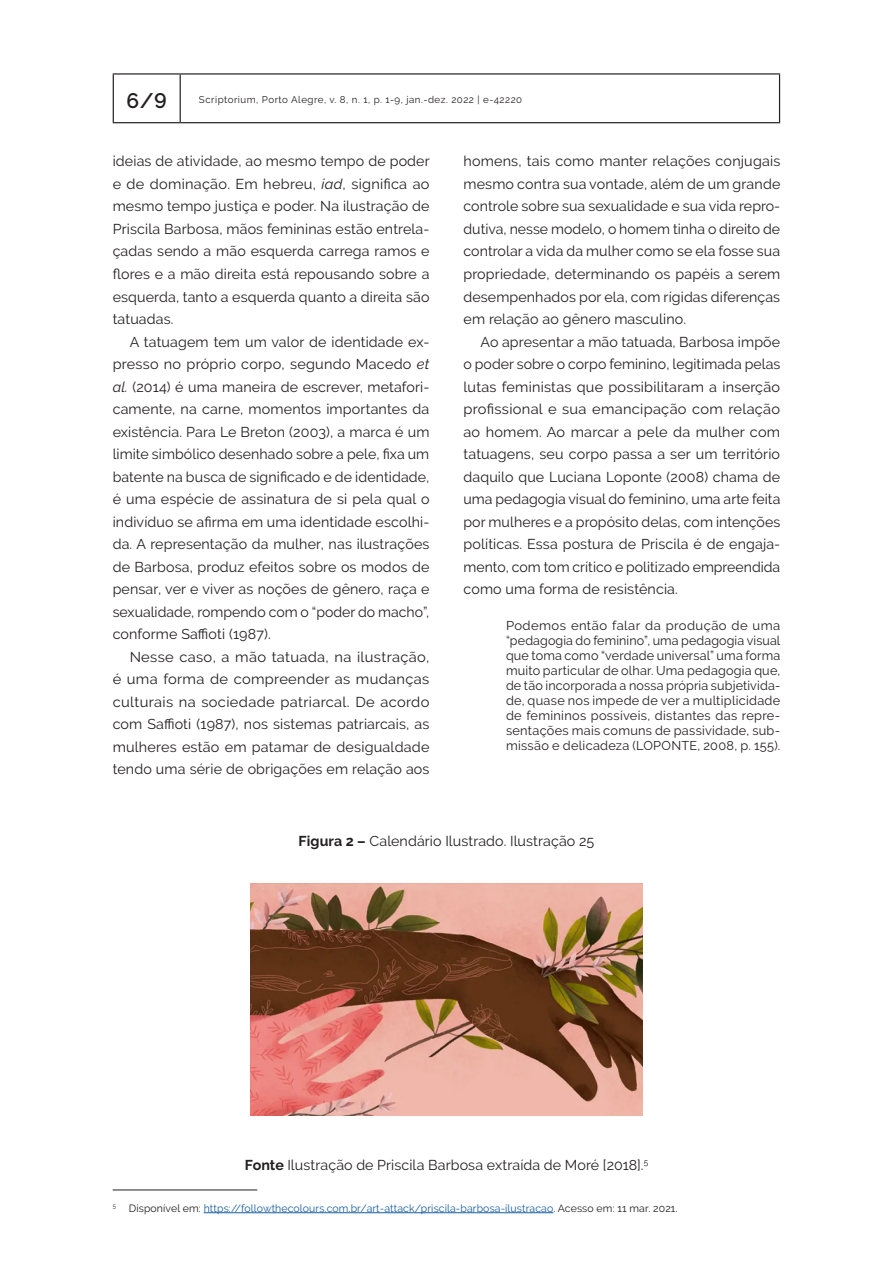
<style>
.page{position:relative;width:893px;height:1263px;background:#fff}
.page>*{position:absolute;margin:0;border:0;box-sizing:border-box;transform-origin:0 0}
.t1{font:600 21px "Raleway";color:#231f20}
.Miolo{font:14.25px/22.5px "Raleway";letter-spacing:.01em;color:#231f20;text-align:justify}
.Imagem_figura_transp{font:14.25px "Raleway";letter-spacing:.005em;color:#231f20}
.Citacao{font:12.75px/15px "Raleway";letter-spacing:.02em;color:#231f20;text-align:justify}
.Nota_rodape{font:10.5px "Raleway";letter-spacing:.01em;color:#175d9e}
.t2{font:9.75px "Raleway";letter-spacing:.05em;color:#231f20}
.s1{font-style:italic}
.s2{font-weight:700}
.s3{color:#231f20}
</style>
<div class="page">
<hr style="left:180px;top:75px;width:1px;height:47px;background:#231f20">
<hr style="left:113px;top:73px;width:67px;height:2px;background:#231f20">
<hr style="left:113px;top:75px;width:1px;height:47px;background:#231f20">
<hr style="left:180px;top:73px;width:600px;height:2px;background:#231f20">
<hr style="left:779px;top:75px;width:1px;height:47px;background:#231f20">
<hr style="left:113px;top:122px;width:67px;height:1px;background:#231f20">
<hr style="left:180px;top:122px;width:600px;height:1px;background:#231f20">
<hr style="left:113px;top:1190px;width:144px;height:1px;background:#231f20">
<hr style="left:204px;top:1212px;width:349px;height:1px;background:#175d9e">
<img style="left:250px;top:883px;width:393px;height:232px">
<h1 class="t1" style="left:126px;top:89px;width:42px">6/9</h1>
<p class="t2" style="left:199px;top:94px;width:325px">Scriptorium, Porto Alegre, v. 8, n. 1, p. 1-9, jan.-dez. 2022 | e-42220</p>
<p class="Miolo" style="left:113px;top:150px;width:319px">ideias de atividade, ao mesmo tempo de poder e de dominação. Em hebreu, <span class="s1">iad</span>, significa ao mesmo tempo justiça e poder. Na ilustração de Priscila Barbosa, mãos femininas estão entrela&shy;çadas sendo a mão esquerda carrega ramos e flores e a mão direita está repousando sobre a esquerda, tanto a esquerda quanto a direita são tatuadas.</p>
<p class="Miolo" style="left:113px;top:330px;width:318px;text-indent:17px">A tatuagem tem um valor de identidade ex&shy;presso no próprio corpo, segundo Macedo <span class="s1">et al.</span> (2014) é uma maneira de escrever, metafori&shy;camente, na carne, momentos importantes da existência. Para Le Breton (2003), a marca é um limite simbólico desenhado sobre a pele, fixa um batente na busca de significado e de identidade, é uma espécie de assinatura de si pela qual o indivíduo se afirma em uma identidade escolhi&shy;da. A representação da mulher, nas ilustrações de Barbosa, produz efeitos sobre os modos de pensar, ver e viver as noções de gênero, raça e sexualidade, rompendo com o “poder do macho”, conforme Saffioti (1987).</p>
<p class="Miolo" style="left:113px;top:645px;width:318px;text-indent:17px">Nesse caso, a mão tatuada, na ilustração, é uma forma de compreender as mudanças culturais na sociedade patriarcal. De acordo com Saffioti (1987), nos sistemas patriarcais, as mulheres estão em patamar de desigualdade tendo uma série de obrigações em relação aos</p>
<p class="Miolo" style="left:463px;top:150px;width:318px">homens, tais como manter relações conjugais mesmo contra sua vontade, além de um grande controle sobre sua sexualidade e sua vida repro&shy;dutiva, nesse modelo, o homem tinha o direito de controlar a vida da mulher como se ela fosse sua propriedade, determinando os papéis a serem desempenhados por ela, com rígidas diferenças em relação ao gênero masculino.</p>
<p class="Miolo" style="left:463px;top:330px;width:318px;text-indent:17px">Ao apresentar a mão tatuada, Barbosa impõe o poder sobre o corpo feminino, legitimada pelas lutas feministas que possibilitaram a inserção profissional e sua emancipação com relação ao homem. Ao marcar a pele da mulher com tatuagens, seu corpo passa a ser um território daquilo que Luciana Loponte (2008) chama de uma pedagogia visual do feminino, uma arte feita por mulheres e a propósito delas, com intenções políticas. Essa postura de Priscila é de engaja&shy;mento, com tom crítico e politizado empreendida como uma forma de resistência.</p>
<p class="Citacao" style="left:506px;top:618px;width:276px">Podemos então falar da produção de uma “pedagogia do feminino”, uma pedagogia visual que toma como “verdade universal” uma forma muito particular de olhar. Uma pedagogia que, de tão incorporada a nossa própria subjetivida&shy;de, quase nos impede de ver a multiplicidade de femininos possíveis, distantes das repre&shy;sentações mais comuns de passividade, sub&shy;missão e delicadeza (LOPONTE, 2008, p. 155).</p>
<p class="Imagem_figura_transp" style="left:299px;top:833px;width:297px"><span class="s2">Figura 2 –</span> Calendário Ilustrado. Ilustração 25</p>
<p class="Imagem_figura_transp" style="left:245px;top:1157px;width:405px"><span class="s2">Fonte</span> Ilustração de Priscila Barbosa extraída de Moré [2018].<sup>5</sup></p>
<p class="Nota_rodape" style="left:113px;top:1202px;width:566px"><sup>5</sup> <span class="s3">Disponível em:</span> https://followthecolours.com.br/art-attack/priscila-barbosa-ilustracao<span class="s3">. Acesso em: 11 mar. 2021.</span></p>
</div>
